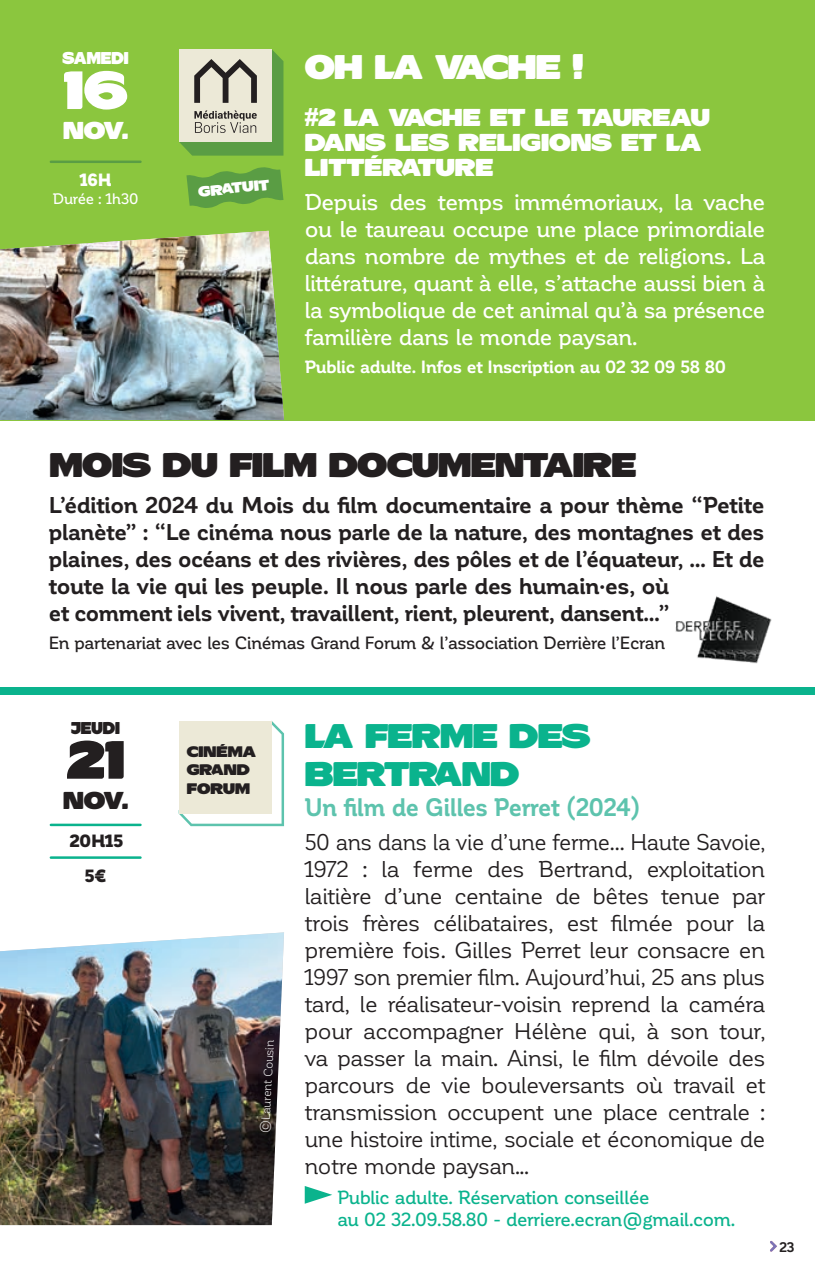
<style>
.page{position:relative;width:815px;height:1276px;background:#fff}
.page>*{position:absolute;margin:0;border:0;box-sizing:border-box;transform-origin:0 0}
.t1{font:55px "Resot E";color:#fff}
.t2{font:55px "Resot E";color:#231f20}
.t3{font:35px "Resot E";letter-spacing:-.02em;color:#231f20}
.t4{font:35px/37.5px "Resot E";letter-spacing:-.02em;color:#0ab38d}
.t5{font:35px "Resot E";letter-spacing:-.02em;color:#fff}
.t6{font:25px/25px "Resot E";color:#fff}
.t7{font:700 25px "Corporative";letter-spacing:-.01em;color:#5dc3ad;scale:.94 1}
.t8{font:25px "Resot E";color:#231f20}
.t9{font:22.5px/27px "Corporative";letter-spacing:-.025em;color:#231f20;text-align:justify}
.t10{font:700 22.5px/27px "Corporative";letter-spacing:-.02em;color:#231f20}
.t11{font:500 22.5px/27px "Corporative";letter-spacing:-.02em;color:#fff;text-align:justify}
.t12{font:500 18.75px/22.5px "Corporative";letter-spacing:-.015em;color:#0ab38d}
.t13{font:500 17.5px "Corporative";letter-spacing:-.02em;color:#231f20}
.t14{font:700 17.5px "Corporative";letter-spacing:-.01em;color:#fff}
.t15{font:900 17.5px "Corporative";letter-spacing:-.005em;color:#231f20}
.t16{font:17.5px "Resot E";color:#fff;scale:.85 1}
.t17{font:17.5px "Resot E";color:#231f20;scale:.85 1}
.t18{font:900 17.5px "Corporative";color:#fff;scale:.96 1}
.t19{font:15.5px/18.8px "Resot E";color:#231f20}
.t20{font:500 15px "Corporative";letter-spacing:-.01em;color:#fff}
.t21{font:15px "Resot E";color:#fff}
.t22{font:700 13.75px "Corporative";color:#231f20}
.t23{font:12px "Corporative";color:#fff}
.s1{font-family:"Arial";font-weight:700}
</style>
<div class="page">
<div style="left:0;top:0;width:815px;height:420px;background:#8bc63e"></div>
<hr style="left:51px;top:160px;width:89px;height:3px;background:#5a9d44">
<svg style="left:186px;top:167px;width:97px;height:41px"></svg>
<svg style="left:179px;top:49px;width:104px;height:107px;background:#b6c1a1"></svg>
<div style="left:0;top:687px;width:815px;height:8px;background:#0ab38d"></div>
<img style="left:0;top:231px;width:284px;height:189px">
<svg style="left:770px;top:1240px;width:7px;height:12px"></svg>
<svg style="left:305px;top:1186px;width:27px;height:17px"></svg>
<hr style="left:51px;top:823px;width:89px;height:3px;background:#0ab38d">
<hr style="left:51px;top:856px;width:89px;height:3px;background:#0ab38d">
<svg style="left:179px;top:721px;width:105px;height:105px"></svg>
<div style="left:179px;top:720px;width:92px;height:93px;background:#ece9d7"></div>
<img style="left:0;top:932px;width:284px;height:293px">
<img style="left:675px;top:596px;width:97px;height:68px">
<p class="t16" style="left:63px;top:49px;width:79px">SAMEDI</p>
<h1 class="t1" style="left:64px;top:63px;width:65px">16</h1>
<p class="t6" style="left:63px;top:118px;width:66px">NOV.</p>
<p class="t18" style="left:80px;top:170px;width:35px">16H</p>
<p class="t20" style="left:53px;top:191px;width:87px">Durée : 1h30</p>
<p class="t21" style="left:198px;top:184px;width:73px;rotate:-6deg">GRATUIT</p>
<h2 class="t5" style="left:305px;top:50px;width:280px">OH LA VACHE !</h2>
<p class="t6" style="left:305px;top:105px;width:407px"><span class="s1">#</span>2 LA VACHE ET LE TAUREAU<br>DANS LES RELIGIONS ET LA<br>LITTÉRATURE</p>
<p class="t11" style="left:305px;top:189px;width:462px">Depuis des temps immémoriaux, la vache ou le taureau occupe une place primordiale dans nombre de mythes et de religions. La littérature, quant à elle, s’attache aussi bien à la symbolique de cet animal qu’à sa présence familière dans le monde paysan.</p>
<p class="t14" style="left:305px;top:357px;width:423px">Public adulte. Infos et Inscription au 02 32 09 58 80</p>
<h2 class="t3" style="left:50px;top:448px;width:588px">MOIS DU FILM DOCUMENTAIRE</h2>
<p class="t10" style="left:49px;top:492px;width:717px">L’édition 2024 du Mois du film documentaire a pour thème “Petite planète” : “Le cinéma nous parle de la nature, des montagnes et des plaines, des océans et des rivières, des pôles et de l’équateur, … Et de toute la vie qui les peuple. Il nous parle des humain·es, où<br>et comment iels vivent, travaillent, rient, pleurent, dansent…”</p>
<p class="t13" style="left:49px;top:634px;width:618px">En partenariat avec les Cinémas Grand Forum &amp; l’association Derrière l’Ecran</p>
<p class="t17" style="left:71px;top:719px;width:59px">JEUDI</p>
<h1 class="t2" style="left:66px;top:733px;width:60px">21</h1>
<p class="t8" style="left:63px;top:788px;width:66px">NOV.</p>
<p class="t15" style="left:70px;top:831px;width:55px">20H15</p>
<p class="t15" style="left:85px;top:865px;width:23px">5€</p>
<p class="t19" style="left:187px;top:742px;width:71px">CINÉMA<br>GRAND<br>FORUM</p>
<p class="t23" style="left:259px;top:1132px;width:94px;rotate:-87deg">©Laurent Cousin</p>
<h2 class="t4" style="left:305px;top:718px;width:287px">LA FERME DES<br>BERTRAND</h2>
<p class="t7" style="left:305px;top:793px;width:359px">Un film de Gilles Perret (2024)</p>
<p class="t9" style="left:305px;top:829px;width:462px">50 ans dans la vie d’une ferme… Haute Savoie, 1972 : la ferme des Bertrand, exploitation laitière d’une centaine de bêtes tenue par trois frères célibataires, est filmée pour la première fois. Gilles Perret leur consacre en 1997 son premier film. Aujourd’hui, 25 ans plus tard, le réalisateur-voisin reprend la caméra pour accompagner Hélène qui, à son tour, va passer la main. Ainsi, le film dévoile des parcours de vie bouleversants où travail et transmission occupent une place centrale : une histoire intime, sociale et économique de notre monde paysan...</p>
<p class="t12" style="left:337px;top:1186px;width:399px">Public adulte. Réservation conseillée<br>au 02 32.09.58.80 - derriere.ecran@gmail.com.</p>
<p class="t22" style="left:780px;top:1239px;width:17px">23</p>
</div>
